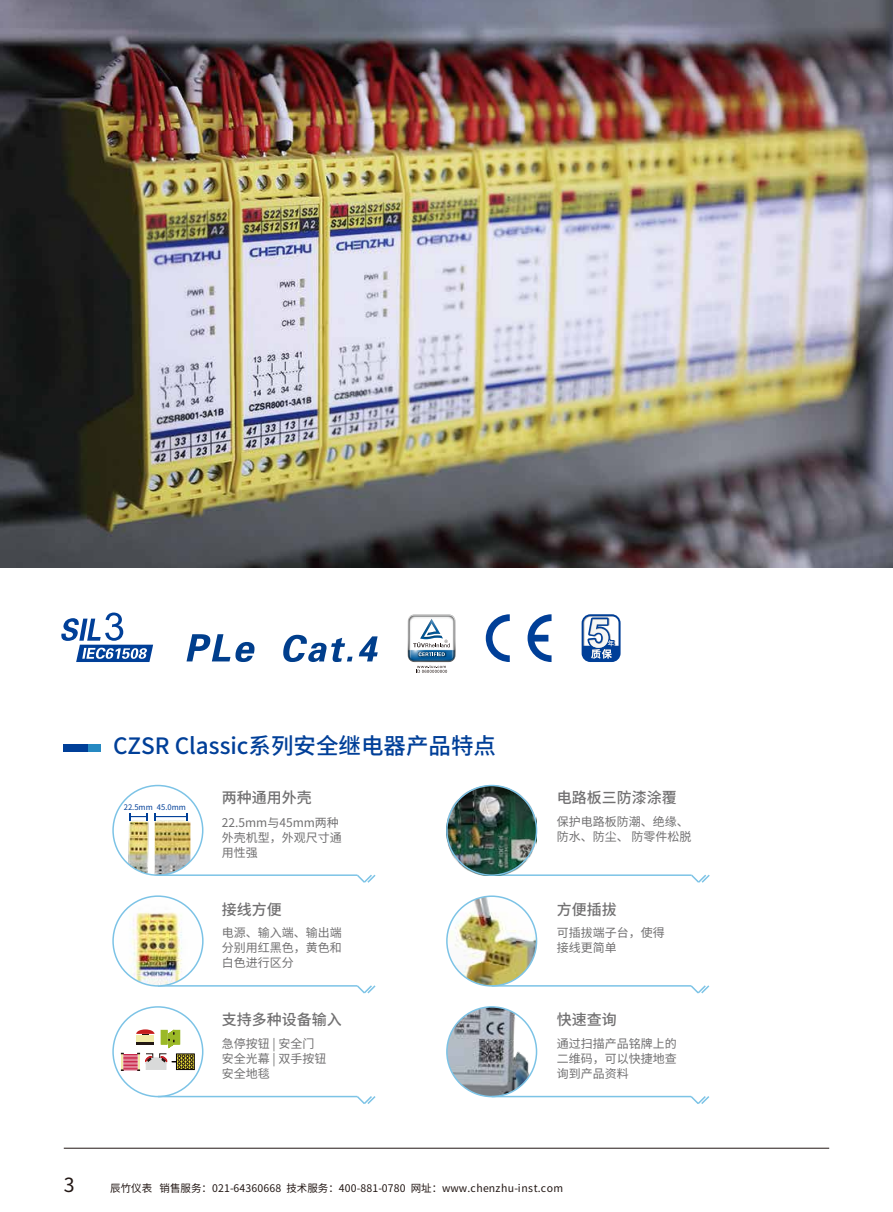
<style>
.page{position:relative;width:893px;height:1212px;background:#fff}
.page>*{position:absolute;margin:0;border:0;box-sizing:border-box;transform-origin:0 0}
.t1{font:500 22.5px "Source Han Sans CN";color:#003f98}
.t2{font:19.5px "Source Han Sans CN";color:#221714}
.t3{font:500 15px "Source Han Sans CN";color:#717071}
.t4{font:12px/15px "Source Han Sans CN";color:#717071}
.t5{font:10.5px "Source Han Sans CN";letter-spacing:.015em;color:#221714}
.t6{font:7.65px "Source Han Sans CN";color:#003f98}
</style>
<div class="page">
<hr style="left:64px;top:1148px;width:765px;height:1px;background:#221714">
<div style="left:67px;top:744px;width:33px;height:8px;background:#2689c2"></div>
<div style="left:64px;top:744px;width:24px;height:8px;background:#003f98"></div>
<svg style="left:582px;top:614px;width:39px;height:48px"></svg>
<img style="left:0;top:0;width:893px;height:567px">
<svg style="left:61px;top:612px;width:92px;height:50px"></svg>
<svg style="left:486px;top:614px;width:65px;height:48px"></svg>
<svg style="left:408px;top:614px;width:47px;height:59px"></svg>
<svg style="left:283px;top:635px;width:70px;height:27px"></svg>
<svg style="left:359px;top:636px;width:19px;height:25px"></svg>
<svg style="left:187px;top:634px;width:67px;height:28px"></svg>
<hr style="left:492px;top:874px;width:200px;height:2px;background:#7cc3e6">
<svg style="left:689px;top:874px;width:21px;height:9px"></svg>
<img style="left:447px;top:896px;width:89px;height:90px;border-radius:45px">
<div style="left:446px;top:895px;width:91px;height:91px;border:2px solid #7cc3e6;border-radius:50%"></div>
<hr style="left:492px;top:985px;width:199px;height:1px;background:#7cc3e6">
<svg style="left:689px;top:985px;width:21px;height:9px"></svg>
<img style="left:447px;top:1007px;width:89px;height:89px;border-radius:45px">
<div style="left:446px;top:1006px;width:91px;height:91px;border:2px solid #7cc3e6;border-radius:50%"></div>
<hr style="left:492px;top:1096px;width:199px;height:1px;background:#7cc3e6">
<svg style="left:689px;top:1095px;width:21px;height:9px"></svg>
<img style="left:447px;top:785px;width:90px;height:90px">
<div style="left:446px;top:785px;width:91px;height:91px;border:2px solid #7cc3e6;border-radius:50%"></div>
<svg style="left:193px;top:1054px;width:1px;height:16px"></svg>
<svg style="left:121px;top:1029px;width:72px;height:42px"></svg>
<div style="left:112px;top:1006px;width:91px;height:91px;border:2px solid #7cc3e6;border-radius:50%"></div>
<img style="left:113px;top:810px;width:51px;height:65px">
<img style="left:155px;top:820px;width:35px;height:54px">
<div style="left:112px;top:785px;width:91px;height:91px;border:2px solid #7cc3e6;border-radius:50%"></div>
<hr style="left:158px;top:874px;width:199px;height:2px;background:#7cc3e6">
<svg style="left:355px;top:874px;width:21px;height:9px"></svg>
<hr style="left:158px;top:985px;width:199px;height:1px;background:#7cc3e6">
<svg style="left:355px;top:985px;width:21px;height:9px"></svg>
<hr style="left:158px;top:1096px;width:199px;height:1px;background:#7cc3e6">
<svg style="left:355px;top:1095px;width:21px;height:9px"></svg>
<img style="left:113px;top:896px;width:90px;height:90px;border-radius:45px">
<div style="left:112px;top:895px;width:92px;height:92px;border:2px solid #7cc3e6;border-radius:50%"></div>
<svg style="left:129px;top:813px;width:18px;height:7px"></svg>
<hr style="left:155px;top:816px;width:32px;height:1px;background:#003f98">
<h1 class="t1" style="left:113px;top:733px;width:385px">CZSR Classic系列安全继电器产品特点</h1>
<p class="t6" style="left:124px;top:803px;width:64px">22.5mm 45.0mm</p>
<p class="t3" style="left:222px;top:789px;width:91px">两种通用外壳</p>
<p class="t4" style="left:222px;top:815px;width:121px">22.5mm与45mm两种外壳机型，外观尺寸通用性强</p>
<p class="t3" style="left:222px;top:901px;width:61px">接线方便</p>
<p class="t4" style="left:222px;top:926px;width:121px;text-align:justify">电源、输入端、输出端分别用红黑色，黄色和白色进行区分</p>
<p class="t3" style="left:222px;top:1011px;width:121px">支持多种设备输入</p>
<p class="t4" style="left:222px;top:1036px;width:106px">急停按钮 | 安全门安全光幕 | 双手按钮安全地毯</p>
<p class="t3" style="left:557px;top:789px;width:121px">电路板三防漆涂覆</p>
<p class="t4" style="left:557px;top:814px;width:136px">保护电路板防潮、绝缘、防水、防尘、 防零件松脱</p>
<p class="t3" style="left:557px;top:901px;width:61px">方便插拔</p>
<p class="t4" style="left:557px;top:926px;width:109px">可插拔端子台，使得接线更简单</p>
<p class="t3" style="left:557px;top:1011px;width:61px">快速查询</p>
<p class="t4" style="left:557px;top:1036px;width:121px;text-align:justify">通过扫描产品铭牌上的二维码，可以快捷地查询到产品资料</p>
<h2 class="t2" style="left:64px;top:1174px;width:12px">3</h2>
<p class="t5" style="left:110px;top:1182px;width:454px">辰竹仪表 销售服务：021-64360668 技术服务：400-881-0780 网址：www.chenzhu-inst.com</p>
</div>
